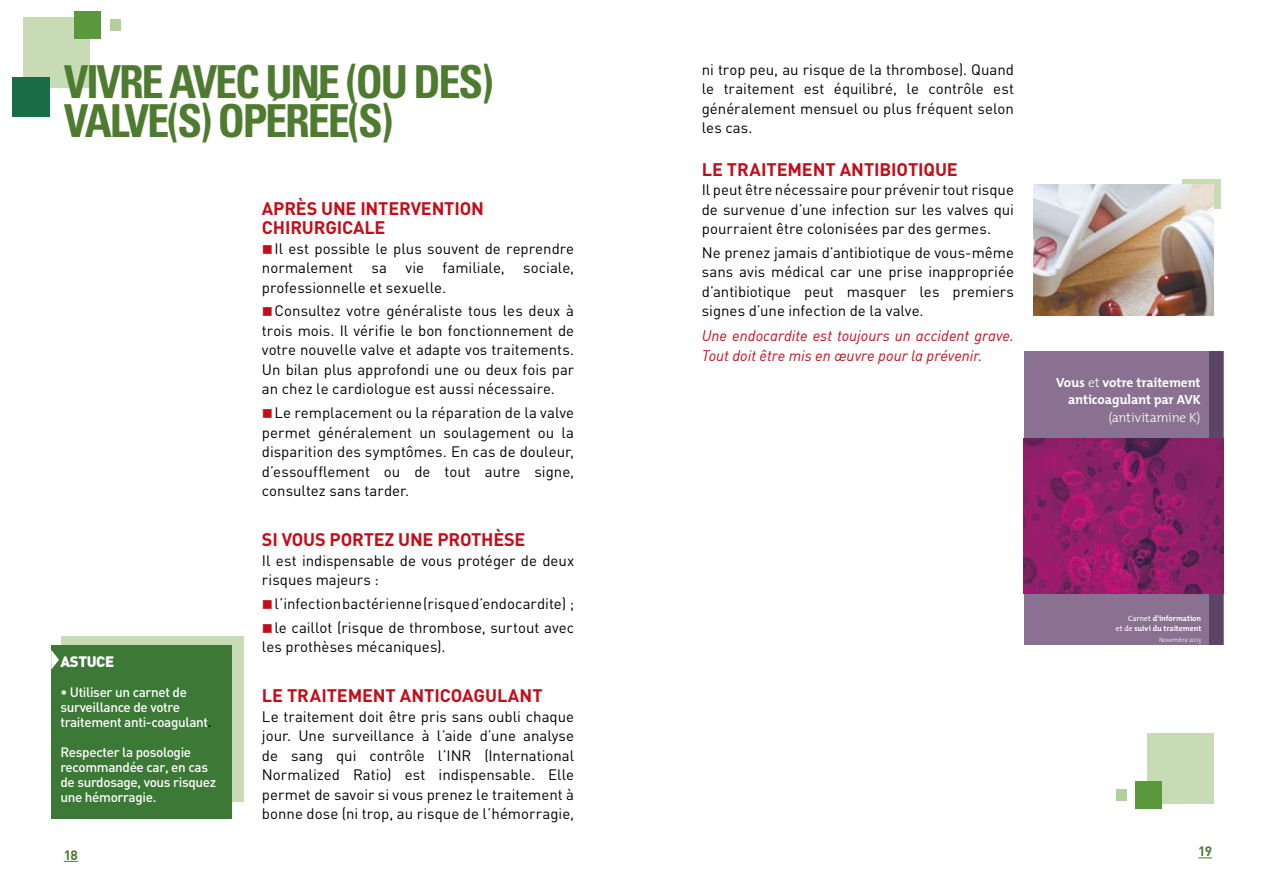
<style>
.page{position:relative;width:1276px;height:893px;background:#fff}
.page>*{position:absolute;margin:0;border:0;box-sizing:border-box;transform-origin:0 0}
.t1{font:700 condensed 45.45px/39px "Univers LT Std";letter-spacing:-.05em;color:#4f7b31}
.t2{font:700 18px/19.5px "DIN";letter-spacing:-.01em;color:#c20e1a}
.t3{font:15px/19.5px "DIN";color:#000;text-align:justify}
.t4{font:15px/19.5px "DIN Regular Italic Alt";color:#c20e1a}
.t5{font:900 15px "DIN";letter-spacing:-.025em;color:#fff}
.t6{font:500 13.5px/15px "DIN";letter-spacing:-.025em;color:#fff}
.t7{font:700 13.5px "DIN";color:#4f7b31}
.t8{font:700 13.35px/17.5px "The Mix";letter-spacing:-.01em;color:#fff;text-align:right}
.t9{font:300 13.35px "The Mix";letter-spacing:-.015em;color:#fff}
.t10{font:700 7.8px/9.9px "The Mix";color:#fff;text-align:right}
.t11{font:300 6.3px "The Mix";color:#fff}
.s1{color:#000}
.s2{color:#c20e1a}
.s3{font-weight:300}
.s4{font-weight:400}
</style>
<div class="page">
<svg style="left:64px;top:861px;width:14px;height:1px"></svg>
<svg style="left:1198px;top:857px;width:14px;height:1px"></svg>
<div style="left:23px;top:18px;width:66px;height:70px;background:#c7dcb5"></div>
<div style="left:75px;top:11px;width:26px;height:28px;background:#5b973d"></div>
<div style="left:110px;top:20px;width:11px;height:11px;background:#b3cf9c"></div>
<div style="left:13px;top:77px;width:37px;height:40px;background:#186d47"></div>
<div style="left:1182px;top:179px;width:38px;height:30px;background:#c7dcb5"></div>
<img style="left:1033px;top:184px;width:180px;height:132px">
<div style="left:1147px;top:733px;width:66px;height:70px;background:#c7dcb5"></div>
<div style="left:1135px;top:782px;width:26px;height:27px;background:#5b973d"></div>
<div style="left:1115px;top:790px;width:11px;height:11px;background:#b3cf9c"></div>
<div style="left:1024px;top:351px;width:199px;height:294px;background:#8a7192"></div>
<div style="left:1209px;top:351px;width:14px;height:294px;background:#5b4467"></div>
<img style="left:1024px;top:439px;width:199px;height:155px">
<div style="left:62px;top:636px;width:182px;height:166px;background:#c7dcb5"></div>
<div style="left:52px;top:646px;width:180px;height:173px;background:#3c7836"></div>
<svg style="left:51px;top:650px;width:8px;height:20px"></svg>
<h1 class="t1" style="left:64px;top:62px;width:431px">VIVRE AVEC UNE (OU DES)<br>VALVE(S) OPÉRÉE(S)</h1>
<p class="t5" style="left:60px;top:651px;width:55px">ASTUCE</p>
<p class="t6" style="left:60px;top:684px;width:153px">• Utiliser un carnet de surveillance de votre traitement anti-coagulant<span class="s1">.</span></p>
<p class="t6" style="left:60px;top:744px;width:157px">Respecter la posologie recommandée car, en cas de surdosage, vous risquez une hémorragie.</p>
<p class="t2" style="left:262px;top:197px;width:223px">APRÈS UNE INTERVENTION<br>CHIRURGICALE</p>
<p class="t3" style="left:262px;top:238px;width:314px"><span class="s2">■</span>Il est possible le plus souvent de reprendre normalement sa vie familiale, sociale, professionnelle et sexuelle.</p>
<p class="t3" style="left:262px;top:301px;width:314px"><span class="s2">■</span>Consultez votre généraliste tous les deux à trois mois. Il vérifie le bon fonctionnement de votre nouvelle valve et adapte vos traitements.<br>Un bilan plus approfondi une ou deux fois par an chez le cardiologue est aussi nécessaire.</p>
<p class="t3" style="left:262px;top:403px;width:314px"><span class="s2">■</span>Le remplacement ou la réparation de la valve permet généralement un soulagement ou la disparition des symptômes. En cas de douleur, d’essoufflement ou de tout autre signe, consultez sans tarder.</p>
<p class="t2" style="left:262px;top:529px;width:265px">SI VOUS PORTEZ UNE PROTHÈSE</p>
<p class="t3" style="left:262px;top:550px;width:314px">Il est indispensable de vous protéger de deux risques majeurs :</p>
<p class="t3" style="left:262px;top:593px;width:314px"><span class="s2">■</span>l’infection bactérienne (risque d’endocardite) ;</p>
<p class="t3" style="left:262px;top:617px;width:314px"><span class="s2">■</span>le caillot (risque de thrombose, surtout avec les prothèses mécaniques).</p>
<p class="t2" style="left:262px;top:685px;width:282px">LE TRAITEMENT ANTICOAGULANT</p>
<p class="t3" style="left:262px;top:706px;width:314px">Le traitement doit être pris sans oubli chaque jour. Une surveillance à l’aide d’une analyse de sang qui contrôle l’INR (International Normalized Ratio) est indispensable. Elle permet de savoir si vous prenez le traitement à bonne dose (ni trop, au risque de l’hémorragie,</p>
<p class="t3" style="left:702px;top:59px;width:314px">ni trop peu, au risque de la thrombose). Quand le traitement est équilibré, le contrôle est généralement mensuel ou plus fréquent selon les cas.</p>
<p class="t2" style="left:702px;top:158px;width:257px">LE TRAITEMENT ANTIBIOTIQUE</p>
<p class="t3" style="left:702px;top:180px;width:314px">Il peut être nécessaire pour prévenir tout risque de survenue d’une infection sur les valves qui pourraient être colonisées par des germes.</p>
<p class="t3" style="left:702px;top:242px;width:314px">Ne prenez jamais d’antibiotique de vous-même sans avis médical car une prise inappropriée d’antibiotique peut masquer les premiers signes d’une infection de la valve.</p>
<p class="t4" style="left:702px;top:326px;width:314px">Une endocardite est toujours un accident grave.<br>Tout doit être mis en œuvre pour la prévenir.</p>
<p class="t8" style="left:1056px;top:373px;width:146px">Vous <span class="s3">et</span> votre traitement anticoagulant par AVK</p>
<p class="t9" style="left:1108px;top:406px;width:94px">(antivitamine K)</p>
<p class="t10" style="left:1115px;top:614px;width:87px"><span class="s4">Carnet</span> d’information<br><span class="s4">et de</span> suivi du traitement</p>
<p class="t11" style="left:1159px;top:634px;width:44px">Novembre 2013</p>
<p class="t7" style="left:64px;top:846px;width:15px">18</p>
<p class="t7" style="left:1198px;top:842px;width:15px">19</p>
</div>
